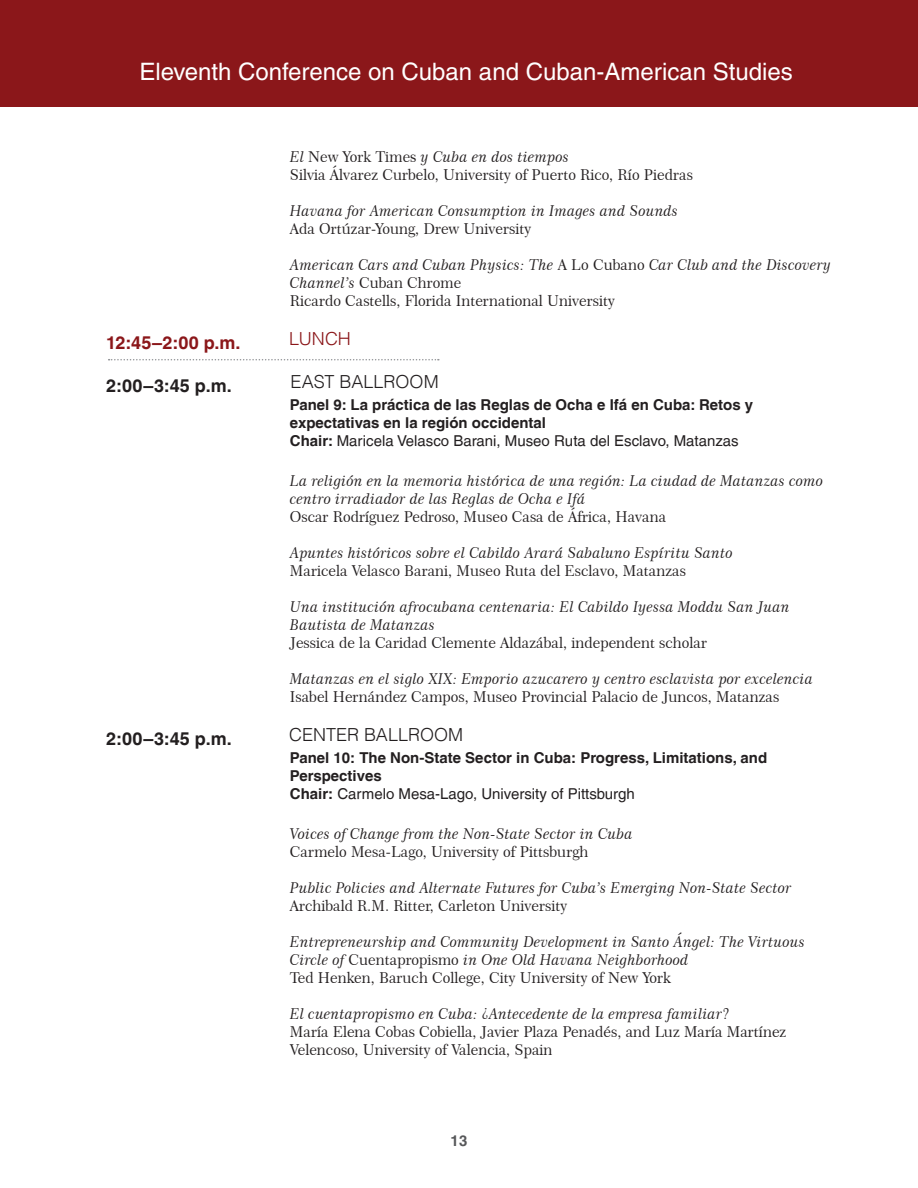
<style>
.page{position:relative;width:918px;height:1188px;background:#fff}
.page>*{position:absolute;margin:0;border:0;box-sizing:border-box;transform-origin:0 0}
.t1{font:24px "Helvetica";color:#fff}
.Nombre_LUGAR_y_HORA{font:700 18px "Helvetica LT";letter-spacing:.02em;color:#231f20}
.Nombre_LUGAR_y_HORA-2{font:300 18px "Helvetica LT";color:#231f20}
.Nombre_LUGAR_y_HORA-3{font:700 18px "Helvetica LT";color:#8b171a}
.Nombre_LUGAR_y_HORA-4{font:300 18px "Helvetica LT";color:#8b171a}
.CURSIVA_Nombre_ponen{font:15px/18px "Century 751 BT Italic B";color:#231f20}
.AUTOR{font:15px/18px "Century 751 BT Roman No 2 B";color:#231f20}
.PANEL_CHAIR{font:700 15px/18px "Helvetica LT";color:#231f20}
.PANEL_CHAIR-2{font:15px "Helvetica LT";color:#231f20}
.t2{font:700 15px "Helvetica";color:#57585a}
.s1{font-family:"Century 751 BT Roman B"}
.s2{font-weight:700}
</style>
<div class="page">
<div style="left:0;top:0;width:918px;height:106px;background:#8b171a"></div>
<svg style="left:109px;top:359px;width:330px;height:1px"></svg>
<p class="t1" style="left:140px;top:58px;width:655px">Eleventh Conference on Cuban and Cuban-American Studies</p>
<p class="Nombre_LUGAR_y_HORA-3" style="left:106px;top:332px;width:136px">12:45–2:00 p.m.</p>
<p class="Nombre_LUGAR_y_HORA" style="left:106px;top:375px;width:127px">2:00–3:45 p.m.</p>
<p class="Nombre_LUGAR_y_HORA" style="left:106px;top:728px;width:127px">2:00–3:45 p.m.</p>
<p class="CURSIVA_Nombre_ponen" style="left:290px;top:147px;width:281px">El <span class="s1">New York Times</span> y Cuba en dos tiempos</p>
<p class="AUTOR" style="left:290px;top:165px;width:405px">Silvia Álvarez Curbelo, University of Puerto Rico, Río Piedras</p>
<p class="CURSIVA_Nombre_ponen" style="left:290px;top:201px;width:390px">Havana for American Consumption in Images and Sounds</p>
<p class="AUTOR" style="left:290px;top:219px;width:243px">Ada Ortúzar-Young, Drew University</p>
<p class="CURSIVA_Nombre_ponen" style="left:290px;top:255px;width:543px">American Cars and Cuban Physics: The <span class="s1">A Lo Cubano</span> Car Club and the Discovery<br>Channel’s <span class="s1">Cuban Chrome</span></p>
<p class="AUTOR" style="left:290px;top:291px;width:326px">Ricardo Castells, Florida International University</p>
<p class="Nombre_LUGAR_y_HORA-4" style="left:289px;top:327px;width:63px">LUNCH</p>
<p class="Nombre_LUGAR_y_HORA-2" style="left:290px;top:371px;width:150px">EAST BALLROOM</p>
<p class="PANEL_CHAIR" style="left:290px;top:396px;width:465px">Panel 9: La práctica de las Reglas de Ocha e Ifá en Cuba: Retos y expectativas en la región occidental</p>
<p class="PANEL_CHAIR-2" style="left:290px;top:432px;width:450px"><span class="s2">Chair:</span> Maricela Velasco Barani, Museo Ruta del Esclavo, Matanzas</p>
<p class="CURSIVA_Nombre_ponen" style="left:290px;top:471px;width:535px">La religión en la memoria histórica de una región: La ciudad de Matanzas como centro irradiador de las Reglas de Ocha e Ifá</p>
<p class="AUTOR" style="left:290px;top:507px;width:378px">Oscar Rodríguez Pedroso, Museo Casa de África, Havana</p>
<p class="CURSIVA_Nombre_ponen" style="left:290px;top:543px;width:444px">Apuntes históricos sobre el Cabildo Arará Sabaluno Espíritu Santo</p>
<p class="AUTOR" style="left:290px;top:561px;width:398px">Maricela Velasco Barani, Museo Ruta del Esclavo, Matanzas</p>
<p class="CURSIVA_Nombre_ponen" style="left:290px;top:597px;width:501px">Una institución afrocubana centenaria: El Cabildo Iyessa Moddu San Juan<br>Bautista de Matanzas</p>
<p class="AUTOR" style="left:290px;top:633px;width:419px">Jessica de la Caridad Clemente Aldazábal, independent scholar</p>
<p class="CURSIVA_Nombre_ponen" style="left:290px;top:669px;width:525px">Matanzas en el siglo XIX: Emporio azucarero y centro esclavista por excelencia</p>
<p class="AUTOR" style="left:290px;top:687px;width:491px">Isabel Hernández Campos, Museo Provincial Palacio de Juncos, Matanzas</p>
<p class="Nombre_LUGAR_y_HORA-2" style="left:289px;top:723px;width:175px">CENTER BALLROOM</p>
<p class="PANEL_CHAIR" style="left:290px;top:748px;width:479px">Panel 10: The Non-State Sector in Cuba: Progress, Limitations, and<br>Perspectives</p>
<p class="PANEL_CHAIR-2" style="left:290px;top:785px;width:347px"><span class="s2">Chair:</span> Carmelo Mesa-Lago, University of Pittsburgh</p>
<p class="CURSIVA_Nombre_ponen" style="left:290px;top:824px;width:344px">Voices of Change from the Non-State Sector in Cuba</p>
<p class="AUTOR" style="left:290px;top:842px;width:300px">Carmelo Mesa-Lago, University of Pittsburgh</p>
<p class="CURSIVA_Nombre_ponen" style="left:290px;top:878px;width:503px">Public Policies and Alternate Futures for Cuba’s Emerging Non-State Sector</p>
<p class="AUTOR" style="left:290px;top:896px;width:279px">Archibald R.M. Ritter, Carleton University</p>
<p class="CURSIVA_Nombre_ponen" style="left:290px;top:932px;width:517px">Entrepreneurship and Community Development in Santo Ángel: The Virtuous<br>Circle of <span class="s1">Cuentapropismo</span> in One Old Havana Neighborhood</p>
<p class="AUTOR" style="left:290px;top:968px;width:383px">Ted Henken, Baruch College, City University of New York</p>
<p class="CURSIVA_Nombre_ponen" style="left:290px;top:1004px;width:441px">El cuentapropismo en Cuba: ¿Antecedente de la empresa familiar?</p>
<p class="AUTOR" style="left:290px;top:1022px;width:498px">María Elena Cobas Cobiella, Javier Plaza Penadés, and Luz María Martínez<br>Velencoso, University of Valencia, Spain</p>
<p class="t2" style="left:451px;top:1132px;width:18px">13</p>
</div>
